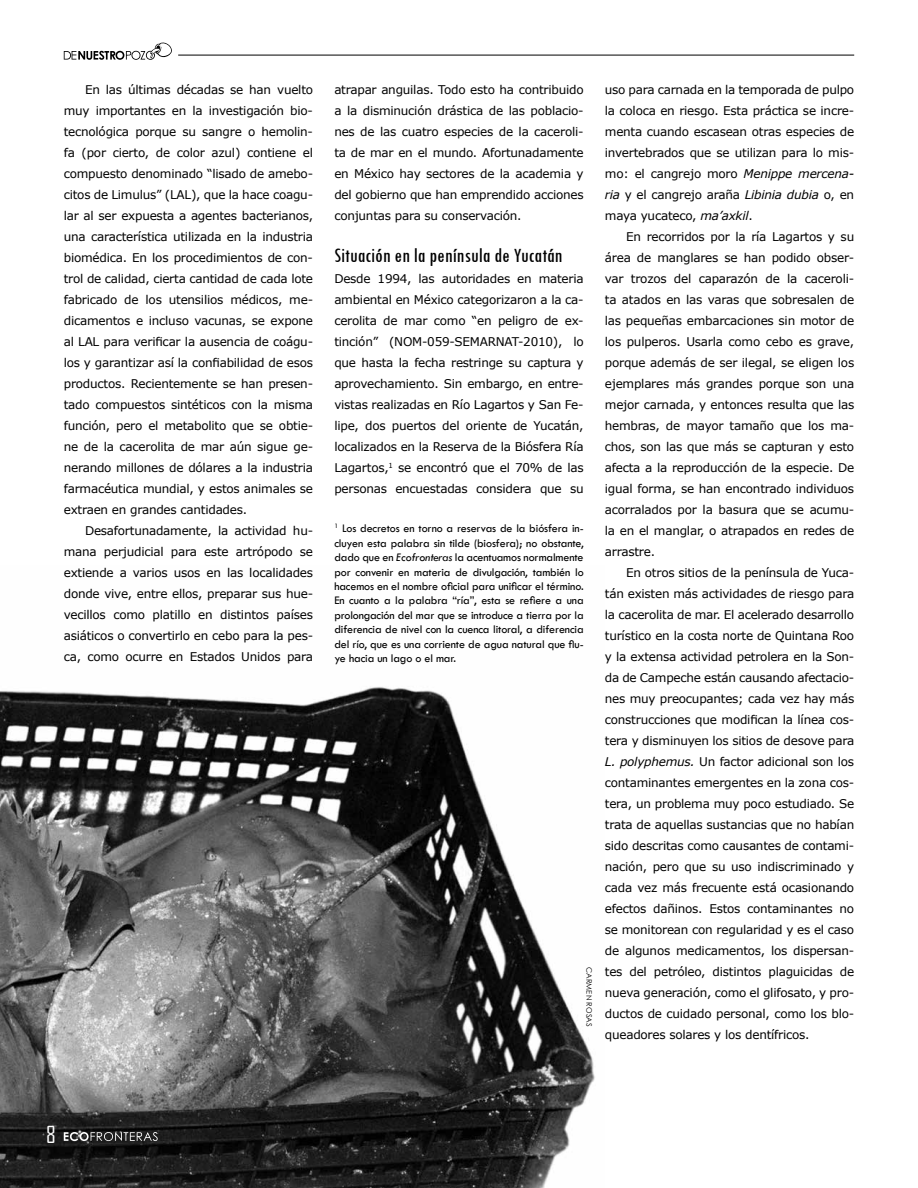
<style>
.page{position:relative;width:918px;height:1188px;background:#fff}
.page>*{position:absolute;margin:0;border:0;box-sizing:border-box;transform-origin:0 0}
.t1{font:22.5px "Agency FB";color:#fff}
.t2{font:condensed 21px "Tw Cen";letter-spacing:.005em;color:#000}
.t3{font:12px/21px "Verdana";letter-spacing:-.02em;color:#000;text-align:justify}
.t4{font:12px/14.4px "Tw Cen";letter-spacing:-.01em;color:#000;text-align:justify}
.t5{font:7.5px "Century Gothic";letter-spacing:.01em;color:#000}
.s1{font-style:italic}
</style>
<div class="page">
<img style="left:0;top:687px;width:595px;height:501px">
<hr style="left:178px;top:55px;width:676px;height:1px;background:#000">
<svg style="left:64px;top:1132px;width:94px;height:9px"></svg>
<svg style="left:64px;top:42px;width:108px;height:18px"></svg>
<p class="t3" style="left:64px;top:79px;width:251px;text-indent:21px">En las últimas décadas se han vuelto muy importantes en la investigación bio&shy;tecnológica porque su sangre o hemolin&shy;fa (por cierto, de color azul) contiene el compuesto denominado “lisado de amebo&shy;citos de Limulus” (LAL), que la hace coagu&shy;lar al ser expuesta a agentes bacterianos, una característica utilizada en la industria biomédica. En los procedimientos de con&shy;trol de calidad, cierta cantidad de cada lote fabricado de los utensilios médicos, me&shy;dicamentos e incluso vacunas, se expone al LAL para verificar la ausencia de coágu&shy;los y garantizar así la confiabilidad de esos productos. Recientemente se han presen&shy;tado compuestos sintéticos con la misma función, pero el metabolito que se obtie&shy;ne de la cacerolita de mar aún sigue ge&shy;nerando millones de dólares a la industria farmacéutica mundial, y estos animales se extraen en grandes cantidades.</p>
<p class="t3" style="left:64px;top:520px;width:251px;text-indent:21px">Desafortunadamente, la actividad hu&shy;mana perjudicial para este artrópodo se extiende a varios usos en las localidades donde vive, entre ellos, preparar sus hue&shy;vecillos como platillo en distintos países asiáticos o convertirlo en cebo para la pes&shy;ca, como ocurre en Estados Unidos para</p>
<p class="t3" style="left:334px;top:79px;width:251px">atrapar anguilas. Todo esto ha contribuido a la disminución drástica de las poblacio&shy;nes de las cuatro especies de la caceroli&shy;ta de mar en el mundo. Afortunadamente en México hay sectores de la academia y del gobierno que han emprendido acciones conjuntas para su conservación.</p>
<h2 class="t2" style="left:334px;top:243px;width:230px">Situación en la península de Yucatán</h2>
<p class="t3" style="left:334px;top:268px;width:251px">Desde 1994, las autoridades en materia ambiental en México categorizaron a la ca&shy;cerolita de mar como “en peligro de ex&shy;tinción” (NOM-059-SEMARNAT-2010), lo que hasta la fecha restringe su captura y aprovechamiento. Sin embargo, en entre&shy;vistas realizadas en Río Lagartos y San Fe&shy;lipe, dos puertos del oriente de Yucatán, localizados en la Reserva de la Biósfera Ría Lagartos,<sup>1</sup> se encontró que el 70% de las personas encuestadas considera que su</p>
<p class="t4" style="left:334px;top:521px;width:251px"><sup>1</sup> Los decretos en torno a reservas de la biósfera in&shy;cluyen esta palabra sin tilde (biosfera); no obstante, dado que en <span class="s1">Ecofronteras</span> la acentuamos normalmente por convenir en materia de divulgación, también lo hacemos en el nombre oficial para unificar el término.<br>En cuanto a la palabra “ría”, esta se refiere a una prolongación del mar que se introduce a tierra por la diferencia de nivel con la cuenca litoral, a diferencia del río, que es una corriente de agua natural que flu&shy;ye hacia un lago o el mar.</p>
<p class="t5" style="left:594px;top:967px;width:61px;rotate:90deg">CARMEN ROSAS</p>
<p class="t3" style="left:605px;top:79px;width:251px">uso para carnada en la temporada de pulpo la coloca en riesgo. Esta práctica se incre&shy;menta cuando escasean otras especies de invertebrados que se utilizan para lo mis&shy;mo: el cangrejo moro <span class="s1">Menippe mercena&shy;ria</span> y el cangrejo araña <span class="s1">Libinia dubia</span> o, en maya yucateco, <span class="s1">ma’axkil</span>.</p>
<p class="t3" style="left:605px;top:226px;width:251px;text-indent:21px">En recorridos por la ría Lagartos y su área de manglares se han podido obser&shy;var trozos del caparazón de la caceroli&shy;ta atados en las varas que sobresalen de las pequeñas embarcaciones sin motor de los pulperos. Usarla como cebo es grave, porque además de ser ilegal, se eligen los ejemplares más grandes porque son una mejor carnada, y entonces resulta que las hembras, de mayor tamaño que los ma&shy;chos, son las que más se capturan y esto afecta a la reproducción de la especie. De igual forma, se han encontrado individuos acorralados por la basura que se acumu&shy;la en el manglar, o atrapados en redes de arrastre.</p>
<p class="t3" style="left:605px;top:562px;width:251px;text-indent:21px">En otros sitios de la península de Yuca&shy;tán existen más actividades de riesgo para la cacerolita de mar. El acelerado desarrollo turístico en la costa norte de Quintana Roo y la extensa actividad petrolera en la Son&shy;da de Campeche están causando afectacio&shy;nes muy preocupantes; cada vez hay más construcciones que modifican la línea cos&shy;tera y disminuyen los sitios de desove para <span class="s1">L. polyphemus.</span> Un factor adicional son los contaminantes emergentes en la zona cos&shy;tera, un problema muy poco estudiado. Se trata de aquellas sustancias que no habían sido descritas como causantes de contami&shy;nación, pero que su uso indiscriminado y cada vez más frecuente está ocasionando efectos dañinos. Estos contaminantes no se monitorean con regularidad y es el caso de algunos medicamentos, los dispersan&shy;tes del petróleo, distintos plaguicidas de nueva generación, como el glifosato, y pro&shy;ductos de cuidado personal, como los blo&shy;queadores solares y los dentífricos.</p>
<h1 class="t1" style="left:46px;top:1121px;width:11px">8</h1>
</div>
